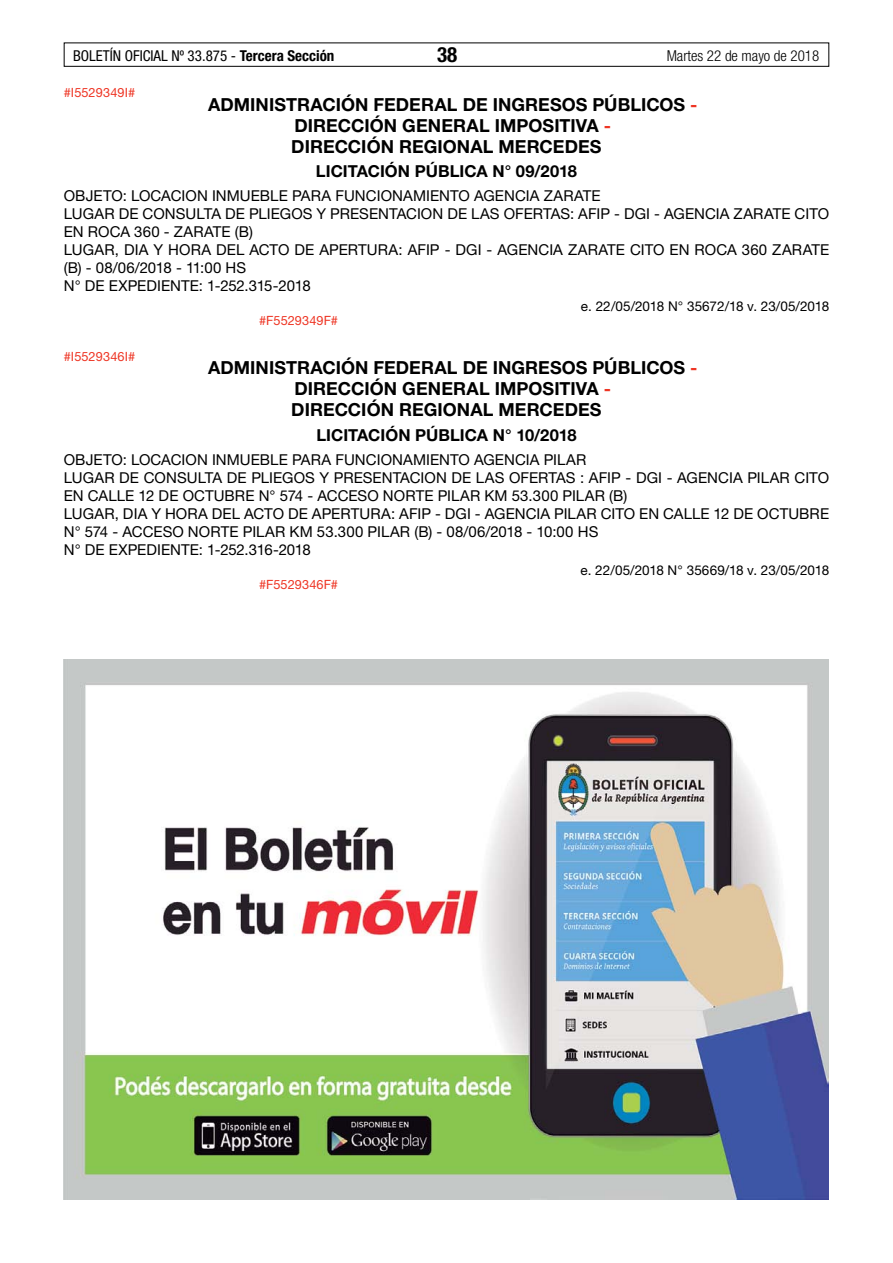
<style>
.page{position:relative;width:893px;height:1263px;background:#fff}
.page>*{position:absolute;margin:0;border:0;box-sizing:border-box;transform-origin:0 0}
.t1{font:700 condensed 21px "Helvetica Neue LT Std";color:#000}
.t2{font:700 18px/21px "Helvetica Neue LT Std";letter-spacing:.005em;color:#000}
.t3{font:700 16.5px "Helvetica Neue LT Std";color:#000}
.t4{font:15px/18px "Helvetica Neue LT Std";letter-spacing:.005em;color:#000}
.t5{font:condensed 15px "Helvetica Neue LT Std";color:#000}
.t6{font:300 condensed 15px "Helvetica Neue LT Std";color:#000}
.t7{font:13.5px "Helvetica Neue LT Std";letter-spacing:-.005em;color:#000}
.t8{font:12.75px "Helvetica Neue LT Std";letter-spacing:.01em;color:#ee3524}
.s1{font-weight:700}
.s2{color:#ee3524}
</style>
<div class="page">
<div style="left:64px;top:43px;width:765px;height:24px;border:1px solid #000"></div>
<img style="left:64px;top:659px;width:765px;height:540px">
<p class="t5" style="left:73px;top:47px;width:263px">BOLETÍN OFICIAL Nº 33.875 - <span class="s1">Tercera Sección</span></p>
<h1 class="t1" style="left:437px;top:42px;width:22px">38</h1>
<p class="t6" style="left:667px;top:47px;width:154px">Martes 22 de mayo de 2018</p>
<p class="t2" style="left:291px;top:93px;width:408px;text-indent:-83px">ADMINISTRACIÓN FEDERAL DE INGRESOS PÚBLICOS <span class="s2">-<br></span>DIRECCIÓN GENERAL IMPOSITIVA <span class="s2">-<br></span>DIRECCIÓN REGIONAL MERCEDES</p>
<p class="t3" style="left:316px;top:161px;width:263px">LICITACIÓN PÚBLICA N° 09/2018</p>
<p class="t4" style="left:64px;top:187px;width:767px">OBJETO: LOCACION INMUEBLE PARA FUNCIONAMIENTO AGENCIA ZARATE<br>LUGAR DE CONSULTA DE PLIEGOS Y PRESENTACION DE LAS OFERTAS: AFIP - DGI - AGENCIA ZARATE CITO EN ROCA 360 - ZARATE (B)<br>LUGAR, DIA Y HORA DEL ACTO DE APERTURA: AFIP - DGI - AGENCIA ZARATE CITO EN ROCA 360 ZARATE (B) - 08/06/2018 - 11:00 HS<br>N° DE EXPEDIENTE: 1-252.315-2018</p>
<p class="t7" style="left:581px;top:298px;width:250px">e. 22/05/2018 N° 35672/18 v. 23/05/2018</p>
<p class="t8" style="left:64px;top:85px;width:73px">#I5529349I#</p>
<p class="t8" style="left:259px;top:313px;width:80px">#F5529349F#</p>
<p class="t8" style="left:64px;top:348px;width:73px">#I5529346I#</p>
<p class="t2" style="left:291px;top:357px;width:408px;text-indent:-83px">ADMINISTRACIÓN FEDERAL DE INGRESOS PÚBLICOS <span class="s2">-<br></span>DIRECCIÓN GENERAL IMPOSITIVA <span class="s2">-<br></span>DIRECCIÓN REGIONAL MERCEDES</p>
<p class="t3" style="left:316px;top:425px;width:262px">LICITACIÓN PÚBLICA N° 10/2018</p>
<p class="t4" style="left:64px;top:451px;width:767px">OBJETO: LOCACION INMUEBLE PARA FUNCIONAMIENTO AGENCIA PILAR<br>LUGAR DE CONSULTA DE PLIEGOS Y PRESENTACION DE LAS OFERTAS : AFIP - DGI - AGENCIA PILAR CITO EN CALLE 12 DE OCTUBRE N° 574 - ACCESO NORTE PILAR KM 53.300 PILAR (B)<br>LUGAR, DIA Y HORA DEL ACTO DE APERTURA: AFIP - DGI - AGENCIA PILAR CITO EN CALLE 12 DE OCTUBRE N° 574 - ACCESO NORTE PILAR KM 53.300 PILAR (B) - 08/06/2018 - 10:00 HS<br>N° DE EXPEDIENTE: 1-252.316-2018</p>
<p class="t7" style="left:580px;top:562px;width:250px">e. 22/05/2018 N° 35669/18 v. 23/05/2018</p>
<p class="t8" style="left:259px;top:577px;width:81px">#F5529346F#</p>
</div>
